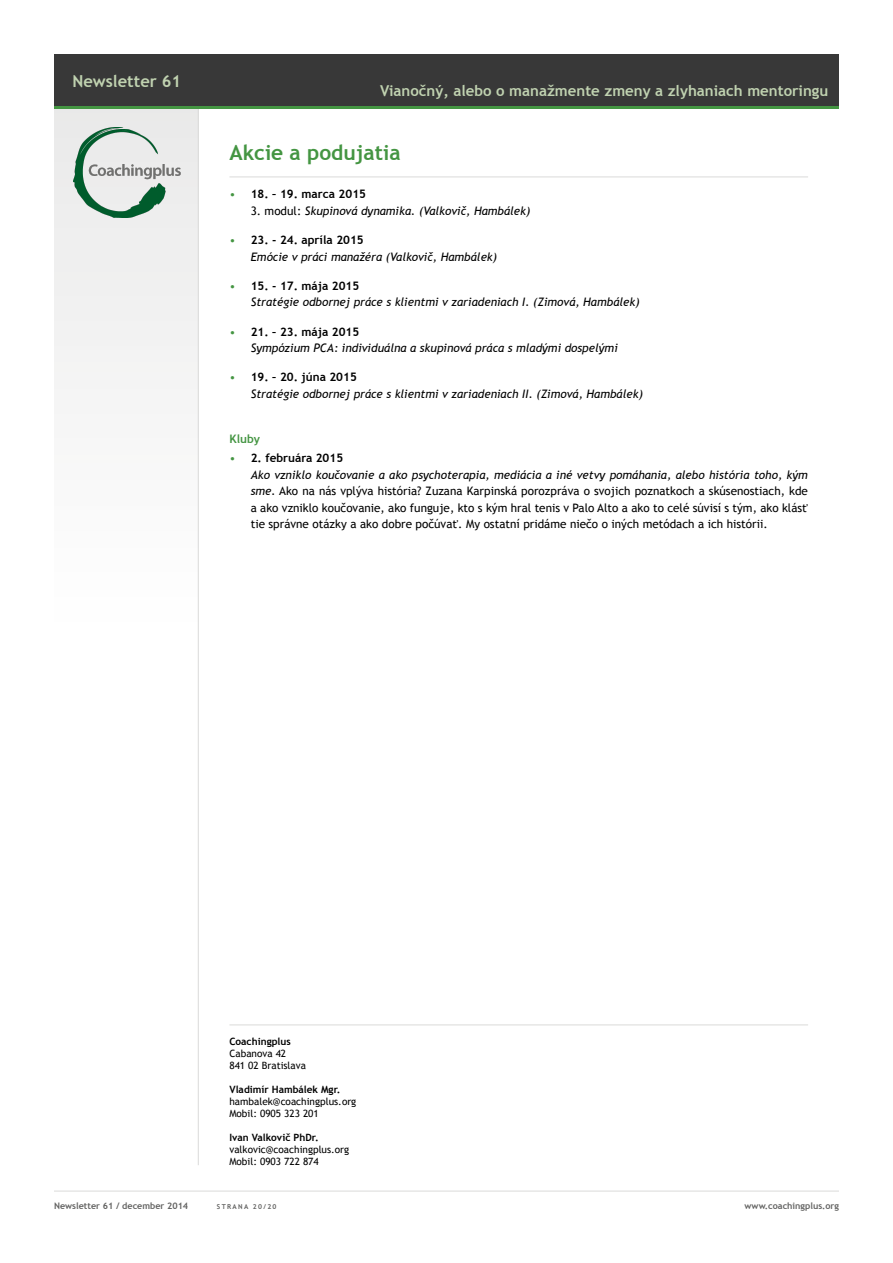
<style>
.page{position:relative;width:893px;height:1263px;background:#fff}
.page>*{position:absolute;margin:0;border:0;box-sizing:border-box;transform-origin:0 0}
.t1{font:700 21px "Trebuchet MS";color:#449542}
.t2{font:700 16.5px "Trebuchet MS";color:#c0d2b0}
.t3{font:700 15px "Trebuchet MS";color:#c0d2b0}
.t4{font:11.7px/16.5px "Trebuchet MS";color:#000}
.t5{font:italic 11.7px/16.5px "Trebuchet MS";color:#000}
.t6{font:700 11.7px "Trebuchet MS";color:#000}
.t7{font:700 11.7px "Trebuchet MS";color:#449542}
.t8{font:10.05px/12px "Trebuchet MS";color:#000}
.t9{font:700 10.05px "Trebuchet MS";color:#000}
.t10{font:700 9px "Trebuchet MS";color:#636362}
.t11{font:700 6.75px "Trebuchet MS";letter-spacing:.2em;color:#636362}
.s1{font-weight:400;color:#449542}
.s2{font-style:normal}
.s3{font-style:normal;color:#449542}
.s4{font-weight:700;font-style:normal}
.s5{color:#449542}
.s6{font-weight:700}
.s7{font-style:italic}
</style>
<div class="page">
<div style="left:54px;top:106px;width:145px;height:525px;background:#f5f5f5"></div>
<hr style="left:54px;top:1191px;width:785px;height:1px;background:#dadad9">
<hr style="left:198px;top:108px;width:1px;height:1057px;background:#dadad9">
<div style="left:54px;top:54px;width:785px;height:53px;background:#383838"></div>
<hr style="left:54px;top:106px;width:785px;height:3px;background:#449542">
<img style="left:74px;top:127px;width:106px;height:91px">
<hr style="left:229px;top:177px;width:579px;height:1px;background:#dadad9">
<hr style="left:229px;top:1024px;width:579px;height:1px;background:#dadad9">
<h2 class="t2" style="left:72px;top:70px;width:110px">Newsletter 61</h2>
<p class="t3" style="left:380px;top:81px;width:450px">Vianočný, alebo o manažmente zmeny a zlyhaniach mentoringu</p>
<h1 class="t1" style="left:229px;top:139px;width:173px">Akcie a podujatia</h1>
<p class="t6" style="left:229px;top:187px;width:138px"><span class="s1">•</span> 18. – 19. marca 2015</p>
<p class="t5" style="left:251px;top:203px;width:281px"><span class="s2">3. modul:</span> Skupinová dynamika. (Valkovič, Hambálek)</p>
<p class="t5" style="left:251px;top:232px;width:248px;text-indent:-21px"><span class="s3">•</span> <span class="s4">23. - 24. apríla 2015<br></span>Emócie v práci manažéra (Valkovič, Hambálek)</p>
<p class="t5" style="left:251px;top:278px;width:390px;text-indent:-21px"><span class="s3">•</span> <span class="s4">15. - 17. mája 2015<br></span>Stratégie odbornej práce s klientmi v zariadeniach I. (Zimová, Hambálek)</p>
<p class="t5" style="left:251px;top:323px;width:369px;text-indent:-21px"><span class="s3">•</span> <span class="s4">21. – 23. mája 2015<br></span>Sympózium PCA: individuálna a skupinová práca s mladými dospelými</p>
<p class="t5" style="left:251px;top:369px;width:394px;text-indent:-21px"><span class="s3">•</span> <span class="s4">19. – 20. júna 2015<br></span>Stratégie odbornej práce s klientmi v zariadeniach II. (Zimová, Hambálek)</p>
<p class="t7" style="left:229px;top:432px;width:32px">Kluby</p>
<p class="t4" style="left:251px;top:450px;width:559px;text-indent:-21px"><span class="s5">•</span> <span class="s6">2. februára 2015<br></span><span class="s7">Ako vzniklo koučovanie a ako psychoterapia, mediácia a iné vetvy pomáhania, alebo história toho, kým sme.</span> Ako na nás vplýva história? Zuzana Karpinská porozpráva o svojich poznatkoch a skúsenostiach, kde a ako vzniklo koučovanie, ako funguje, kto s kým hral tenis v Palo Alto a ako to celé súvisí s tým, ako klásť tie správne otázky a ako dobre počúvať. My ostatní pridáme niečo o iných metódach a ich histórii.</p>
<p class="t9" style="left:229px;top:1035px;width:63px">Coachingplus</p>
<p class="t8" style="left:229px;top:1047px;width:78px">Cabanova 42<br>841 02 Bratislava</p>
<p class="t9" style="left:229px;top:1083px;width:113px">Vladimír Hambálek Mgr.</p>
<p class="t8" style="left:229px;top:1095px;width:128px">hambalek@coachingplus.org<br>Mobil: 0905 323 201</p>
<p class="t9" style="left:229px;top:1131px;width:91px">Ivan Valkovič PhDr.</p>
<p class="t8" style="left:229px;top:1144px;width:121px">valkovic@coachingplus.org<br>Mobil: 0903 722 874</p>
<p class="t10" style="left:54px;top:1200px;width:136px">Newsletter 61 / december 2014</p>
<p class="t11" style="left:217px;top:1202px;width:61px">strana 20/20</p>
<p class="t10" style="left:745px;top:1200px;width:96px">www.coachingplus.org</p>
</div>
